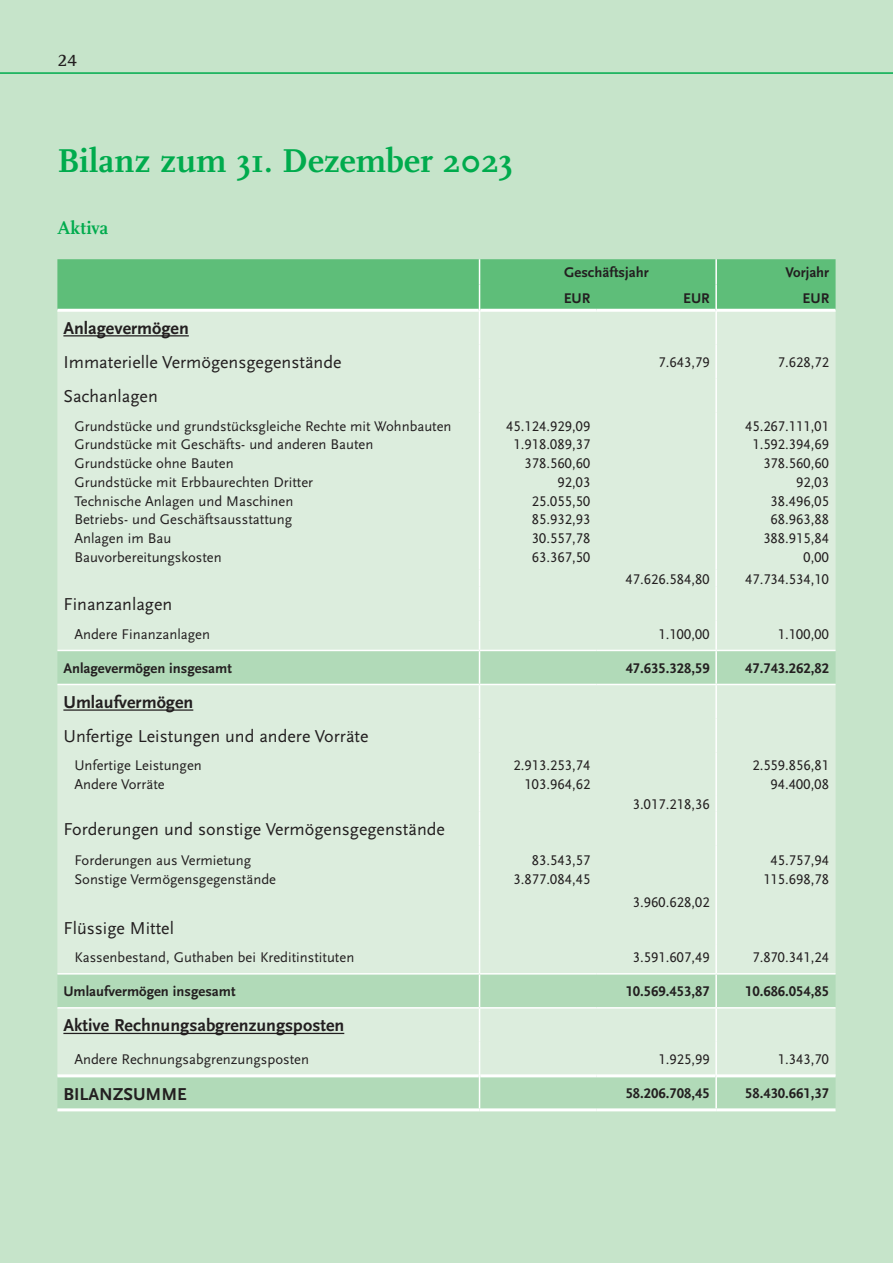
<style>
.page{position:relative;width:893px;height:1263px;background:#c6e4ca}
.page>*{position:absolute;margin:0;border:0;box-sizing:border-box;transform-origin:0 0}
.t1{font:700 34.5px "Scala Pro";color:#00ab4d}
.t2{font:700 18.75px "Scala Pro";letter-spacing:.015em;color:#00ab4d}
.t3{font:18px "Scala Sans Pro";color:#231f20}
.t4{font:700 18px "Scala Sans Pro";color:#231f20}
.t5{font:700 18px "Rotis Semi Serif Std";color:#231f20}
.t6{font:14.7px/18.8px "Scala Sans Pro";color:#231f20;text-align:right}
.t7{font:700 14.7px "Scala Sans Pro";color:#231f20}
</style>
<div class="page">
<hr style="left:0;top:72px;width:893px;height:2px;background:#00ab4d">
<div style="left:57px;top:312px;width:779px;height:338px;background:#dceddd"></div>
<svg style="left:57px;top:652px;width:779px;height:456px;fill:#dceddd"></svg>
<hr style="left:57px;top:309px;width:422px;height:3px;background:#fff">
<hr style="left:480px;top:309px;width:117px;height:3px;background:#fff">
<hr style="left:597px;top:309px;width:118px;height:3px;background:#fff">
<hr style="left:717px;top:309px;width:119px;height:3px;background:#fff">
<hr style="left:57px;top:650px;width:423px;height:1px;background:#fff">
<hr style="left:479px;top:650px;width:118px;height:1px;background:#fff">
<hr style="left:597px;top:650px;width:119px;height:1px;background:#fff">
<hr style="left:716px;top:650px;width:120px;height:1px;background:#fff">
<hr style="left:57px;top:973px;width:423px;height:1px;background:#fff">
<hr style="left:479px;top:973px;width:118px;height:1px;background:#fff">
<hr style="left:597px;top:973px;width:119px;height:1px;background:#fff">
<hr style="left:716px;top:973px;width:120px;height:1px;background:#fff">
<hr style="left:57px;top:1074px;width:422px;height:3px;background:#fff">
<hr style="left:480px;top:1074px;width:117px;height:3px;background:#fff">
<hr style="left:597px;top:1074px;width:118px;height:3px;background:#fff">
<hr style="left:717px;top:1074px;width:119px;height:3px;background:#fff">
<hr style="left:57px;top:1108px;width:423px;height:3px;background:#fff">
<hr style="left:479px;top:1108px;width:118px;height:3px;background:#fff">
<hr style="left:597px;top:1108px;width:119px;height:3px;background:#fff">
<hr style="left:716px;top:1108px;width:120px;height:3px;background:#fff">
<hr style="left:57px;top:684px;width:423px;height:1px;background:#fff">
<hr style="left:479px;top:684px;width:118px;height:1px;background:#fff">
<hr style="left:597px;top:684px;width:119px;height:1px;background:#fff">
<hr style="left:716px;top:684px;width:120px;height:1px;background:#fff">
<hr style="left:57px;top:1007px;width:423px;height:1px;background:#fff">
<hr style="left:479px;top:1007px;width:118px;height:1px;background:#fff">
<hr style="left:597px;top:1007px;width:119px;height:1px;background:#fff">
<hr style="left:716px;top:1007px;width:120px;height:1px;background:#fff">
<div style="left:57px;top:259px;width:779px;height:51px;background:#5ebe79"></div>
<hr style="left:715px;top:285px;width:2px;height:25px;background:#fff">
<hr style="left:479px;top:310px;width:1px;height:34px;background:#fff">
<hr style="left:715px;top:310px;width:2px;height:34px;background:#fff">
<hr style="left:479px;top:344px;width:1px;height:34px;background:#fff">
<hr style="left:715px;top:344px;width:2px;height:34px;background:#fff">
<hr style="left:479px;top:378px;width:1px;height:34px;background:#fff">
<hr style="left:715px;top:378px;width:2px;height:34px;background:#fff">
<hr style="left:479px;top:412px;width:1px;height:158px;background:#fff">
<hr style="left:715px;top:412px;width:2px;height:158px;background:#fff">
<svg style="left:479px;top:570px;width:1px;height:17px"></svg>
<svg style="left:715px;top:570px;width:2px;height:17px"></svg>
<hr style="left:479px;top:587px;width:1px;height:34px;background:#fff">
<hr style="left:715px;top:587px;width:2px;height:34px;background:#fff">
<svg style="left:479px;top:621px;width:1px;height:29px"></svg>
<hr style="left:715px;top:621px;width:2px;height:29px;background:#fff">
<hr style="left:479px;top:651px;width:1px;height:33px;background:#fff">
<hr style="left:715px;top:651px;width:2px;height:33px;background:#fff">
<hr style="left:479px;top:685px;width:1px;height:33px;background:#fff">
<hr style="left:715px;top:685px;width:2px;height:33px;background:#fff">
<hr style="left:479px;top:718px;width:1px;height:34px;background:#fff">
<hr style="left:715px;top:718px;width:2px;height:34px;background:#fff">
<hr style="left:479px;top:752px;width:1px;height:43px;background:#fff">
<hr style="left:715px;top:752px;width:2px;height:43px;background:#fff">
<svg style="left:479px;top:795px;width:1px;height:17px"></svg>
<svg style="left:715px;top:795px;width:2px;height:17px"></svg>
<hr style="left:479px;top:812px;width:1px;height:34px;background:#fff">
<hr style="left:715px;top:812px;width:2px;height:34px;background:#fff">
<hr style="left:479px;top:846px;width:1px;height:47px;background:#fff">
<hr style="left:715px;top:846px;width:2px;height:47px;background:#fff">
<svg style="left:479px;top:893px;width:1px;height:17px"></svg>
<svg style="left:715px;top:893px;width:2px;height:17px"></svg>
<hr style="left:479px;top:910px;width:1px;height:34px;background:#fff">
<hr style="left:715px;top:910px;width:2px;height:34px;background:#fff">
<svg style="left:479px;top:944px;width:1px;height:29px"></svg>
<hr style="left:715px;top:944px;width:2px;height:29px;background:#fff">
<hr style="left:479px;top:974px;width:1px;height:33px;background:#fff">
<hr style="left:715px;top:974px;width:2px;height:33px;background:#fff">
<hr style="left:479px;top:1008px;width:1px;height:34px;background:#fff">
<hr style="left:715px;top:1008px;width:2px;height:34px;background:#fff">
<hr style="left:479px;top:1042px;width:1px;height:34px;background:#fff">
<hr style="left:715px;top:1042px;width:2px;height:34px;background:#fff">
<hr style="left:479px;top:1076px;width:1px;height:32px;background:#fff">
<hr style="left:715px;top:1076px;width:2px;height:32px;background:#fff">
<hr style="left:63px;top:335px;width:126px;height:1px;background:#231f20">
<hr style="left:63px;top:709px;width:130px;height:2px;background:#231f20">
<hr style="left:63px;top:1033px;width:281px;height:1px;background:#231f20">
<p class="t5" style="left:57px;top:49px;width:21px">24</p>
<h1 class="t1" style="left:57px;top:141px;width:457px">Bilanz zum 31. Dezember 2023</h1>
<p class="t2" style="left:57px;top:217px;width:53px">Aktiva</p>
<p class="t7" style="left:564px;top:264px;width:86px">Geschäftsjahr</p>
<p class="t7" style="left:785px;top:264px;width:45px">Vorjahr</p>
<p class="t7" style="left:564px;top:290px;width:28px">EUR</p>
<p class="t7" style="left:683px;top:290px;width:28px">EUR</p>
<p class="t7" style="left:802px;top:290px;width:28px">EUR</p>
<p class="t4" style="left:63px;top:318px;width:127px">Anlagevermögen</p>
<p class="t3" style="left:63px;top:352px;width:280px">Immaterielle Vermögensgegenstände</p>
<p class="t6" style="left:659px;top:353px;width:53px">7.643,79</p>
<p class="t6" style="left:778px;top:353px;width:53px">7.628,72</p>
<p class="t3" style="left:63px;top:386px;width:96px">Sachanlagen</p>
<p class="t6" style="left:74px;top:417px;width:379px;text-align:left">Grundstücke und grundstücksgleiche Rechte mit Wohnbauten Grundstücke mit Geschäfts- und anderen Bauten Grundstücke ohne Bauten<br>Grundstücke mit Erbbaurechten Dritter<br>Technische Anlagen und Maschinen<br>Betriebs- und Geschäftsausstattung<br>Anlagen im Bau<br>Bauvorbereitungskosten</p>
<p class="t6" style="left:506px;top:417px;width:86px">45.124.929,09<br>1.918.089,37<br>378.560,60<br>92,03<br>25.055,50<br>85.932,93<br>30.557,78<br>63.367,50</p>
<p class="t6" style="left:745px;top:417px;width:86px">45.267.111,01<br>1.592.394,69<br>378.560,60<br>92,03<br>38.496,05<br>68.963,88<br>388.915,84<br>0,00</p>
<p class="t6" style="left:626px;top:569px;width:86px">47.626.584,80</p>
<p class="t6" style="left:745px;top:569px;width:86px">47.734.534,10</p>
<p class="t3" style="left:63px;top:594px;width:110px">Finanzanlagen</p>
<p class="t6" style="left:74px;top:625px;width:137px">Andere Finanzanlagen</p>
<p class="t6" style="left:659px;top:625px;width:53px">1.100,00</p>
<p class="t6" style="left:778px;top:625px;width:53px">1.100,00</p>
<p class="t7" style="left:63px;top:660px;width:170px">Anlagevermögen insgesamt</p>
<p class="t7" style="left:626px;top:660px;width:86px">47.635.328,59</p>
<p class="t7" style="left:745px;top:660px;width:86px">47.743.262,82</p>
<p class="t4" style="left:63px;top:692px;width:131px">Umlaufvermögen</p>
<p class="t3" style="left:63px;top:726px;width:307px">Unfertige Leistungen und andere Vorräte</p>
<p class="t6" style="left:74px;top:756px;width:129px;text-align:left">Unfertige Leistungen<br>Andere Vorräte</p>
<p class="t6" style="left:514px;top:756px;width:78px">2.913.253,74<br>103.964,62</p>
<p class="t6" style="left:752px;top:756px;width:78px">2.559.856,81<br>94.400,08</p>
<p class="t6" style="left:633px;top:795px;width:78px">3.017.218,36</p>
<p class="t3" style="left:63px;top:819px;width:383px">Forderungen und sonstige Vermögensgegenstände</p>
<p class="t6" style="left:74px;top:851px;width:203px;text-align:left">Forderungen aus Vermietung<br>Sonstige Vermögensgegenstände</p>
<p class="t6" style="left:514px;top:851px;width:78px">83.543,57<br>3.877.084,45</p>
<p class="t6" style="left:763px;top:851px;width:67px;text-align:center">45.757,94<br>115.698,78</p>
<p class="t6" style="left:633px;top:893px;width:78px">3.960.628,02</p>
<p class="t3" style="left:63px;top:917px;width:112px">Flüssige Mittel</p>
<p class="t6" style="left:74px;top:948px;width:281px">Kassenbestand, Guthaben bei Kreditinstituten</p>
<p class="t6" style="left:633px;top:948px;width:78px">3.591.607,49</p>
<p class="t6" style="left:752px;top:948px;width:78px">7.870.341,24</p>
<p class="t7" style="left:63px;top:983px;width:174px">Umlaufvermögen insgesamt</p>
<p class="t7" style="left:626px;top:983px;width:86px">10.569.453,87</p>
<p class="t7" style="left:745px;top:983px;width:86px">10.686.054,85</p>
<p class="t4" style="left:63px;top:1015px;width:282px">Aktive Rechnungsabgrenzungsposten</p>
<p class="t6" style="left:74px;top:1050px;width:236px">Andere Rechnungsabgrenzungsposten</p>
<p class="t6" style="left:659px;top:1050px;width:53px">1.925,99</p>
<p class="t6" style="left:778px;top:1050px;width:53px">1.343,70</p>
<p class="t4" style="left:63px;top:1083px;width:125px">BILANZSUMME</p>
<p class="t7" style="left:626px;top:1085px;width:86px">58.206.708,45</p>
<p class="t7" style="left:745px;top:1085px;width:86px">58.430.661,37</p>
</div>
